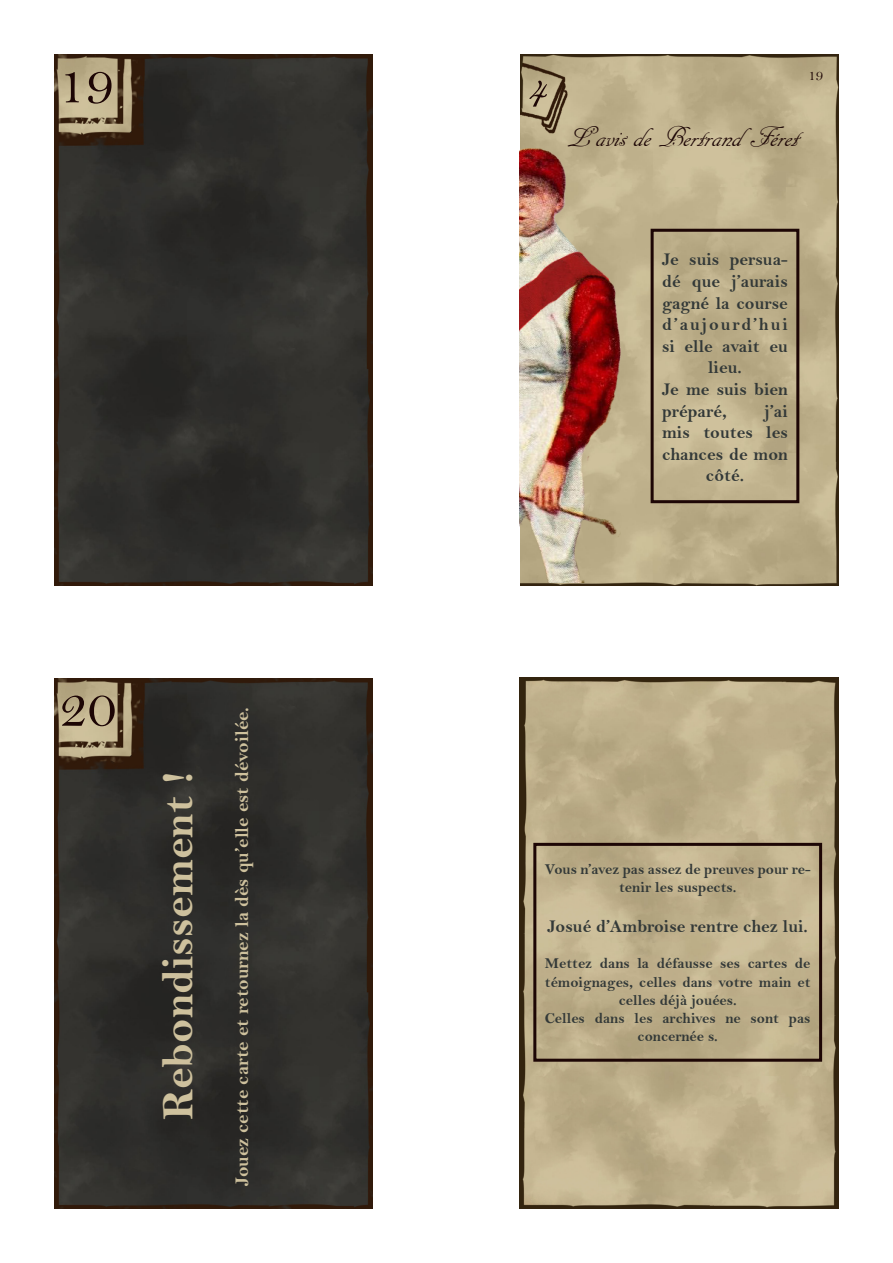
<style>
.page{position:relative;width:893px;height:1263px;background:#fff}
.page>*{position:absolute;margin:0;border:0;box-sizing:border-box;transform-origin:0 0}
.t1{font:57px "Bell";color:#1d0605}
.t2{font:57px "ARDECODE";color:#1d0605}
.t3{font:45px "Bell MT Bold";color:#cec19d}
.t4{font:30px "ARDECODE";color:#1d0605}
.t5{font:19.5px "Bell MT Bold";color:#cec19d}
.t6{font:18px/21.6px "Bell MT Bold";color:#333938;text-align:center}
.t7{font:15.15px/18.1px "Bell MT Bold";color:#333938;text-align:center}
.t8{font:15px "Bell";color:#1d0605}
</style>
<div class="page">
<img style="left:54px;top:55px;width:319px;height:530px">
<img style="left:54px;top:678px;width:319px;height:531px">
<img style="left:520px;top:55px;width:319px;height:530px">
<img style="left:520px;top:134px;width:100px;height:449px">
<div style="left:651px;top:229px;width:148px;height:274px;border:3px solid #1d0605"></div>
<img style="left:520px;top:677px;width:318px;height:532px">
<div style="left:533px;top:843px;width:289px;height:219px;border:3px solid #1d0605"></div>
<p class="t1" style="left:57px;top:50px;width:58px">19</p>
<p class="t1" style="left:59px;top:674px;width:59px">20</p>
<p class="t3" style="left:152px;top:1120px;width:350px;rotate:-90deg">Rebondissement !</p>
<p class="t5" style="left:230px;top:1186px;width:480px;rotate:-90deg">Jouez cette carte et retournez la dès qu’elle est dévoilée.</p>
<p class="t2" style="left:528px;top:57px;width:20px">4</p>
<p class="t8" style="left:808px;top:66px;width:16px">19</p>
<p class="t4" style="left:568px;top:120px;width:233px">L’avis de Bertrand Féret</p>
<p class="t6" style="left:662px;top:249px;width:127px">Je suis persua&shy;dé que j’aurais gagné la course d’aujourd’hui si elle avait eu lieu.</p>
<p class="t6" style="left:662px;top:378px;width:127px;text-align:left">Je me suis bien préparé,</p>
<p class="t6" style="left:764px;top:400px;width:25px">j’ai</p>
<p class="t6" style="left:662px;top:422px;width:127px">mis toutes les</p>
<p class="t6" style="left:662px;top:443px;width:127px">chances de mon</p>
<p class="t6" style="left:706px;top:465px;width:40px">côté.</p>
<p class="t7" style="left:545px;top:860px;width:267px">Vous n’avez pas assez de preuves pour re&shy;tenir les suspects.</p>
<p class="t6" style="left:548px;top:915px;width:262px">Josué d’Ambroise rentre chez lui.</p>
<p class="t7" style="left:545px;top:954px;width:267px">Mettez dans la défausse ses cartes de témoignages, celles dans votre main et celles déjà jouées.</p>
<p class="t7" style="left:545px;top:1009px;width:267px">Celles dans les archives ne sont pas concernée s.</p>
</div>
